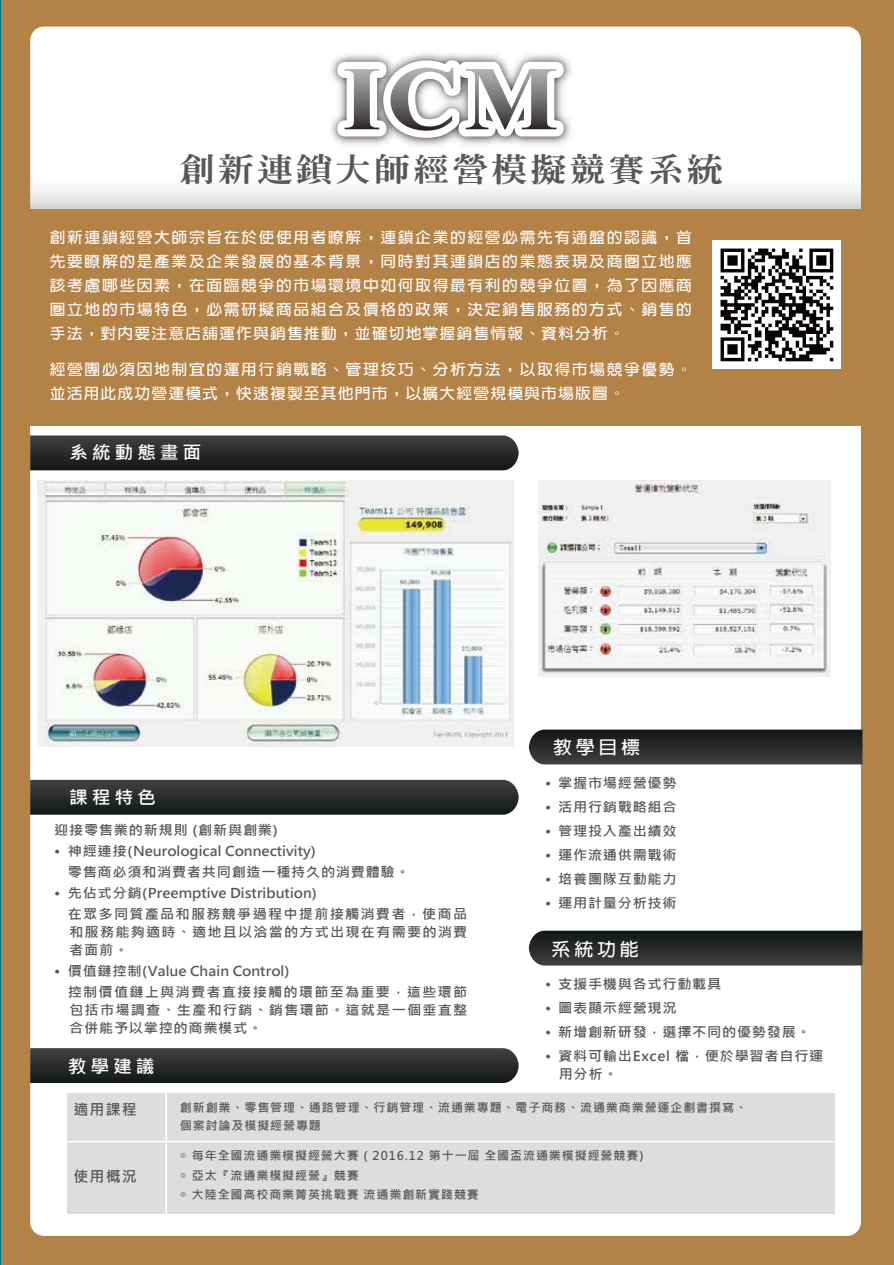
<style>
.page{position:relative;width:894px;height:1265px;background:#fff}
.page>*{position:absolute;margin:0;border:0;box-sizing:border-box;transform-origin:0 0}
.t1{font:800 31.5px "Inn Ming";letter-spacing:.1em;color:#595757;scale:1.13 1}
.t2{font:700 18px "Microsoft Jheng Hei";letter-spacing:.2em;color:#fff;scale:1.05 1}
.t3{font:700 18px "Lin Gothic";letter-spacing:.2em;color:#fff;scale:1.05 1}
.t4{font:700 15px/24px "New Gothic";letter-spacing:.075em;color:#fff;text-align:justify;scale:1.05 1}
.t5{font:700 15px/24px "New Gothic";letter-spacing:.105em;color:#fff;scale:1.05 1}
.t6{font:700 15px "Microsoft Jheng Hei";letter-spacing:.075em;color:#595757}
.t7{font:700 13.5px/21px "Microsoft Jheng Hei";letter-spacing:.05em;color:#595757;scale:1.05 1}
.t8{font:700 13.5px/18px "Microsoft Jheng Hei";letter-spacing:.08em;color:#595757;scale:1.05 1}
.t9{font:700 13.5px/21px "Microsoft Jheng Hei";letter-spacing:.085em;color:#595757;scale:1.05 1}
.t10{font:700 12px/19.5px "Microsoft Jheng Hei";letter-spacing:.075em;color:#595757}
</style>
<div class="page">
<hr style="left:893px;top:0;width:1px;height:1264px;background:#1db3db">
<div style="left:0;top:0;width:893px;height:1264px;background:#b28247"></div>
<div style="left:30px;top:27px;width:830px;height:1208px;background:#fff;border-radius:14px"></div>
<svg style="left:30px;top:435px;width:488px;height:35px"></svg>
<svg style="left:30px;top:1048px;width:488px;height:35px"></svg>
<div style="left:28px;top:209px;width:838px;height:217px;background:#b28247"></div>
<svg style="left:528px;top:930px;width:334px;height:35px"></svg>
<svg style="left:30px;top:780px;width:488px;height:34px"></svg>
<div style="left:68px;top:1093px;width:766px;height:120px;background:#dcdddd"></div>
<hr style="left:65px;top:1140px;width:769px;height:2px;background:#fff">
<hr style="left:165px;top:1091px;width:2px;height:124px;background:#fff">
<svg style="left:528px;top:729px;width:334px;height:35px"></svg>
<svg style="left:30px;top:149px;width:830px;height:60px"></svg>
<img style="left:321px;top:67px;width:263px;height:111px">
<svg style="left:330px;top:26px;width:240px;height:123px"></svg>
<img style="left:538px;top:481px;width:291px;height:195px">
<img style="left:38px;top:481px;width:475px;height:266px">
<hr style="left:0;top:0;width:1px;height:1264px;background:#006d8b">
<img style="left:712px;top:241px;width:128px;height:127px">
<h1 class="t1" style="left:179px;top:153px;width:482px">創新連鎖大師經營模擬競賽系統</h1>
<p class="t4" style="left:50px;top:226px;width:613px">創新連鎖經營大師宗旨在於使使用者暸解，連鎖企業的經營必需先有通盤的認識，首先要瞭解的是產業及企業發展的基本背景，同時對其連鎖店的業態表現及商圈立地應該考慮哪些因素，在面臨競爭的市場環境中如何取得最有利的競爭位置，為了因應商圈立地的市場特色，必需研擬商品組合及價格的政策，決定銷售服務的方式、銷售的手法，對內要注意店舖運作與銷售推動，並確切地掌握銷售情報、資料分析。</p>
<p class="t5" style="left:50px;top:358px;width:613px">經營團必須因地制宜的運用行銷戰略、管理技巧、分析方法，以取得市場競爭優勢。並活用此成功營運模式，快速複製至其他門市，以擴大經營規模與市場版圖。</p>
<h2 class="t2" style="left:69px;top:441px;width:128px">系統動態畫面</h2>
<h2 class="t2" style="left:69px;top:785px;width:84px">課程特色</h2>
<p class="t7" style="left:54px;top:820px;width:214px">迎接零售業的新規則 (創新與創業)</p>
<p class="t7" style="left:68px;top:841px;width:327px;text-indent:-14px">• 神經連接(Neurological Connectivity)<br>零售商必須和消費者共同創造一種持久的消費體驗。</p>
<p class="t7" style="left:68px;top:883px;width:382px;text-indent:-14px">• 先佔式分銷(Preemptive Distribution)<br>在眾多同質產品和服務競爭過程中提前接觸消費者，使商品</p>
<p class="t8" style="left:69px;top:923px;width:380px">和服務能夠適時、適地且以洽當的方式出現在有需要的消費者面前。</p>
<p class="t9" style="left:68px;top:961px;width:382px;text-indent:-14px">• 價值鏈控制(Value Chain Control)<br>控制價值鏈上與消費者直接接觸的環節至為重要，這些環節</p>
<p class="t8" style="left:69px;top:1001px;width:380px">包括市場調查、生產和行銷、銷售環節。這就是一個垂直整合併能予以掌控的商業模式。</p>
<h2 class="t2" style="left:68px;top:1055px;width:84px">教學建議</h2>
<h2 class="t3" style="left:553px;top:737px;width:84px">教學目標</h2>
<p class="t7" style="left:545px;top:772px;width:127px">• 掌握市場經營優勢</p>
<p class="t7" style="left:545px;top:796px;width:127px">• 活用行銷戰略組合</p>
<p class="t7" style="left:545px;top:820px;width:127px">• 管理投入產出績效</p>
<p class="t7" style="left:545px;top:844px;width:127px">• 運作流通供需戰術</p>
<p class="t7" style="left:545px;top:868px;width:127px">• 培養團隊互動能力</p>
<p class="t7" style="left:545px;top:892px;width:127px">• 運用計量分析技術</p>
<h2 class="t3" style="left:551px;top:939px;width:84px">系統功能</h2>
<p class="t7" style="left:545px;top:973px;width:169px">• 支援手機與各式行動載具</p>
<p class="t7" style="left:545px;top:997px;width:127px">• 圖表顯示經營現況</p>
<p class="t7" style="left:545px;top:1021px;width:254px">• 新增創新研發，選擇不同的優勢發展。</p>
<p class="t7" style="left:558px;top:1047px;width:253px;line-height:18px;text-indent:-13px">• 資料可輸出Excel 檔，便於學習者自行運用分析。</p>
<p class="t6" style="left:73px;top:1100px;width:65px">適用課程</p>
<p class="t6" style="left:73px;top:1167px;width:65px">使用概況</p>
<p class="t10" style="left:180px;top:1099px;width:568px;line-height:18px">創新創業、零售管理、通路管理、行銷管理、流通業專題、電子商務、流通業商業營運企劃書撰寫、個案討論及模擬經營專題</p>
<p class="t10" style="left:180px;top:1146px;width:465px">◎ 每年全國流通業模擬經營大賽 ( 2016.12 第十一屆 全國盃流通業模擬經營競賽) ◎ 亞太『流通業模擬經營』競賽<br>◎ 大陸全國高校商業菁英挑戰賽 流通業創新實踐競賽</p>
</div>
